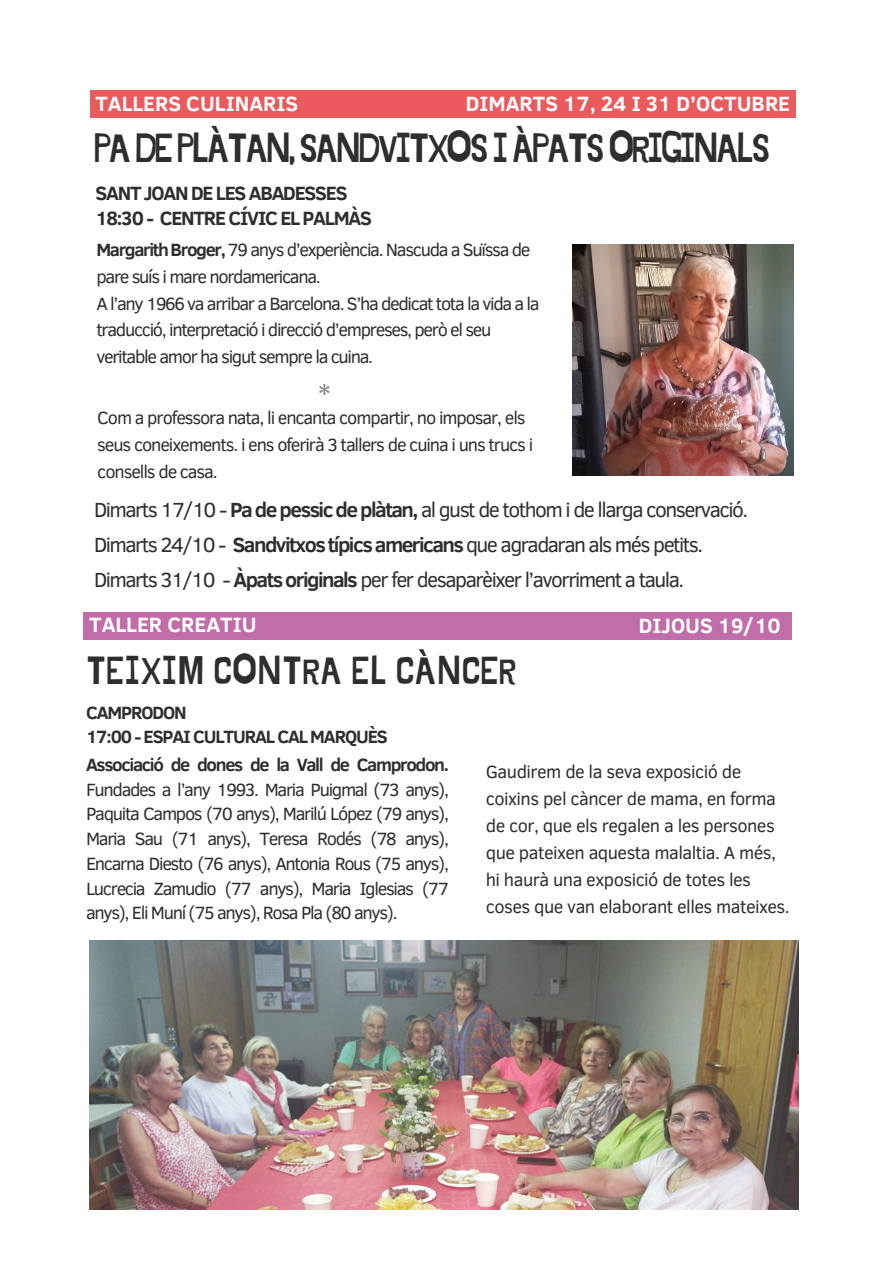
<style>
.page{position:relative;width:893px;height:1264px;background:#fff}
.page>*{position:absolute;margin:0;border:0;box-sizing:border-box;transform-origin:0 0}
.t1{font:40.5px "Jingleberry";letter-spacing:-.07em;color:#2e2e2e}
.t2{font:39px "Jingleberry";color:#2e2e2e}
.t3{font:700 21.15px "Clear Sans";color:#fff}
.t4{font:21px "Clear Sans";letter-spacing:-.07em;color:#2e2e2e}
.t5{font:700 19.65px "Clear Sans";letter-spacing:-.06em;color:#2e2e2e}
.t6{font:18.15px/24.8px "Clear Sans";letter-spacing:-.06em;color:#2e2e2e}
.t7{font:18.15px/27px "Clear Sans";letter-spacing:-.03em;color:#2e2e2e}
.t8{font:700 18.15px "Clear Sans";letter-spacing:-.06em;color:#2e2e2e}
.s1{font-weight:700}
</style>
<div class="page">
<img style="left:89px;top:940px;width:709px;height:269px">
<div style="left:83px;top:611px;width:708px;height:28px;background:#c06da9"></div>
<div style="left:90px;top:90px;width:705px;height:27px;background:#eb5b5e"></div>
<img style="left:572px;top:244px;width:221px;height:231px">
<svg style="left:319px;top:384px;width:10px;height:11px"></svg>
<p class="t3" style="left:466px;top:88px;width:326px">DIMARTS 17, 24 I 31 D’OCTUBRE</p>
<p class="t1" style="left:94px;top:130px;width:678px">PADEPLÀTAN,SANDVITXOSIÀPATSORIGINALS</p>
<p class="t3" style="left:95px;top:88px;width:204px">TALLERS CULINARIS</p>
<p class="t5" style="left:95px;top:179px;width:253px">SANT JOAN DE LES ABADESSES</p>
<p class="t5" style="left:95px;top:204px;width:278px">18:30 - CENTRE CÍVIC EL PALMÀS</p>
<p class="t6" style="left:96px;top:235px;width:435px;line-height:26.8px"><span class="s1">Margarith Broger,</span> 79 anys d’experiència. Nascuda a Suïssa de pare suís i mare nordamericana.</p>
<p class="t6" style="left:96px;top:289px;width:444px;line-height:26.8px">A l’any 1966 va arribar a Barcelona. S’ha dedicat tota la vida a la traducció, interpretació i direcció d’empreses, però el seu veritable amor ha sigut sempre la cuina.</p>
<p class="t6" style="left:97px;top:403px;width:437px;line-height:27px">Com a professora nata, li encanta compartir, no imposar, els seus coneixements. i ens oferirà 3 tallers de cuina i uns trucs i consells de casa.</p>
<p class="t4" style="left:94px;top:494px;width:655px">Dimarts 17/10 - <span class="s1">Pa de pessic de plàtan,</span> al gust de tothom i de llarga conservació.</p>
<p class="t4" style="left:94px;top:529px;width:610px">Dimarts 24/10 - <span class="s1">Sandvitxos típics americans</span> que agradaran als més petits.</p>
<p class="t4" style="left:94px;top:564px;width:591px">Dimarts 31/10 - <span class="s1">Àpats originals</span> per fer desaparèixer l’avorriment a taula.</p>
<p class="t3" style="left:638px;top:610px;width:143px">DIJOUS 19/10</p>
<p class="t3" style="left:89px;top:609px;width:169px">TALLER CREATIU</p>
<p class="t2" style="left:86px;top:652px;width:432px">TEIXIM CONTRA EL CÀNCER</p>
<p class="t8" style="left:86px;top:700px;width:102px">CAMPRODON</p>
<p class="t8" style="left:86px;top:723px;width:303px">17:00 - ESPAI CULTURAL CAL MARQUÈS</p>
<p class="t6" style="left:86px;top:751px;width:364px;text-align:justify"><span class="s1">Associació de dones de la Vall de Camprodon.<br></span>Fundades a l’any 1993. Maria Puigmal (73 anys), Paquita Campos (70 anys), Marilú López (79 anys), Maria Sau (71 anys), Teresa Rodés (78 anys), Encarna Diesto (76 anys), Antonia Rous (75 anys), Lucrecia Zamudio (77 anys), Maria Iglesias (77 anys), Eli Muní (75 anys), Rosa Pla (80 anys).</p>
<p class="t7" style="left:486px;top:756px;width:305px">Gaudirem de la seva exposició de coixins pel càncer de mama, en forma de cor, que els regalen a les persones que pateixen aquesta malaltia. A més, hi haurà una exposició de totes les coses que van elaborant elles mateixes.</p>
</div>
